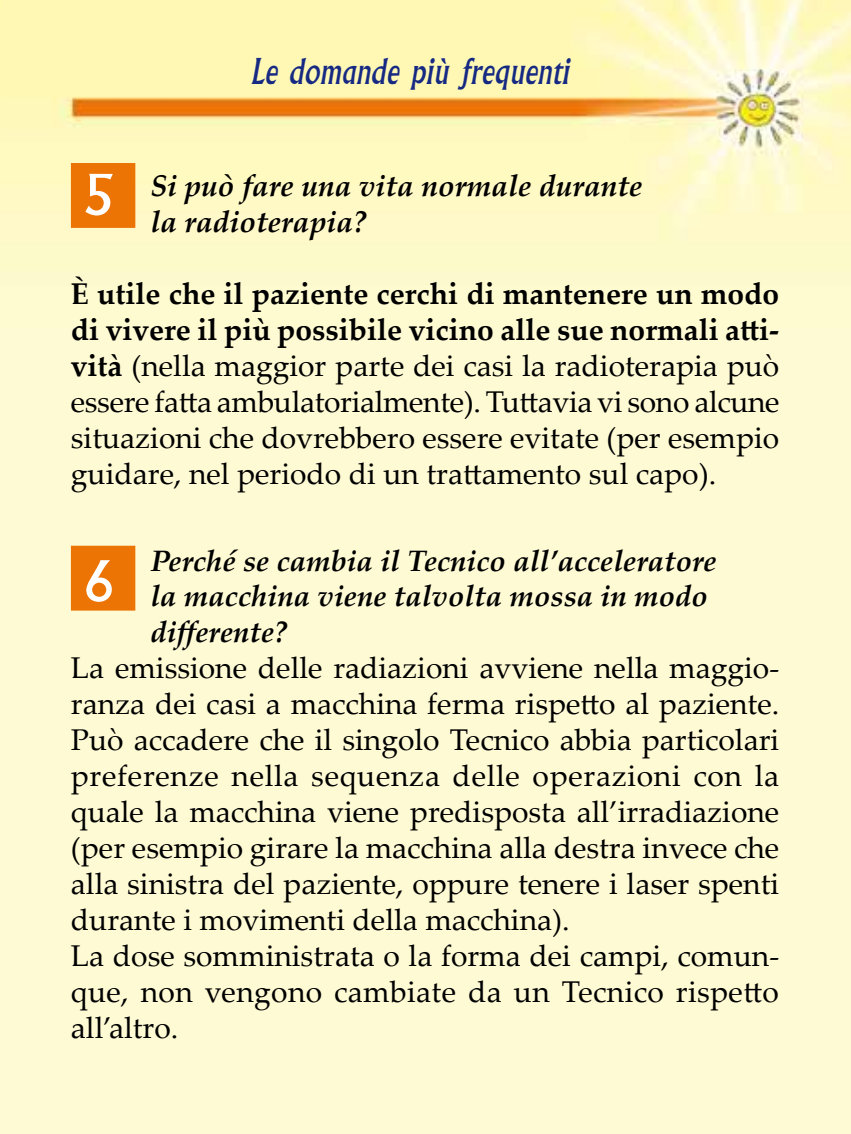
<style>
.page{position:relative;width:851px;height:1134px;background:#fff}
.page>*{position:absolute;margin:0;border:0;box-sizing:border-box;transform-origin:0 0}
.t1{font:55px "Albertus MT Std";color:#fff}
.t2{font:italic 35px "Albertus MT Std";color:#162983}
.t3{font:30px/36px "Palatino Linotype";color:#000;text-align:justify}
.t4{font:italic 700 30px/36px "Palatino Linotype";color:#000}
.t5{font:italic 700 29.5px/35.8px "Palatino Linotype";color:#000}
.s1{font-weight:700}
</style>
<div class="page">
<img style="left:0;top:0;width:850px;height:1134px">
<div style="left:71px;top:163px;width:64px;height:65px;background:#ec7405"></div>
<div style="left:71px;top:546px;width:64px;height:65px;background:#ec7405"></div>
<p class="t2" style="left:250px;top:51px;width:321px">Le domande più frequenti</p>
<p class="t4" style="left:150px;top:166px;width:493px">Si può fare una vita normale durante la radioterapia?</p>
<p class="t3" style="left:71px;top:274px;width:710px"><span class="s1">È utile che il paziente cerchi di mantenere un modo di vivere il più possibile vicino alle sue normali atti&shy;vità</span> (nella maggior parte dei casi la radioterapia può essere fatta ambulatorialmente). Tuttavia vi sono alcune situazioni che dovrebbero essere evitate (per esempio guidare, nel periodo di un trattamento sul capo).</p>
<h1 class="t1" style="left:85px;top:163px;width:30px">5</h1>
<p class="t5" style="left:150px;top:542px;width:567px">Perché se cambia il Tecnico all’acceleratore la macchina viene talvolta mossa in modo differente?</p>
<p class="t3" style="left:71px;top:649px;width:709px;text-align:left">La emissione delle radiazioni avviene nella maggio&shy;ranza dei casi a macchina ferma rispetto al paziente.<br>Può accadere che il singolo Tecnico abbia particolari preferenze nella sequenza delle operazioni con la quale la macchina viene predisposta all’irradiazione (per esempio girare la macchina alla destra invece che alla sinistra del paziente, oppure tenere i laser spenti durante i movimenti della macchina).<br>La dose somministrata o la forma dei campi, comun&shy;que, non vengono cambiate da un Tecnico rispetto all’altro.</p>
<h1 class="t1" style="left:85px;top:549px;width:29px">6</h1>
</div>
